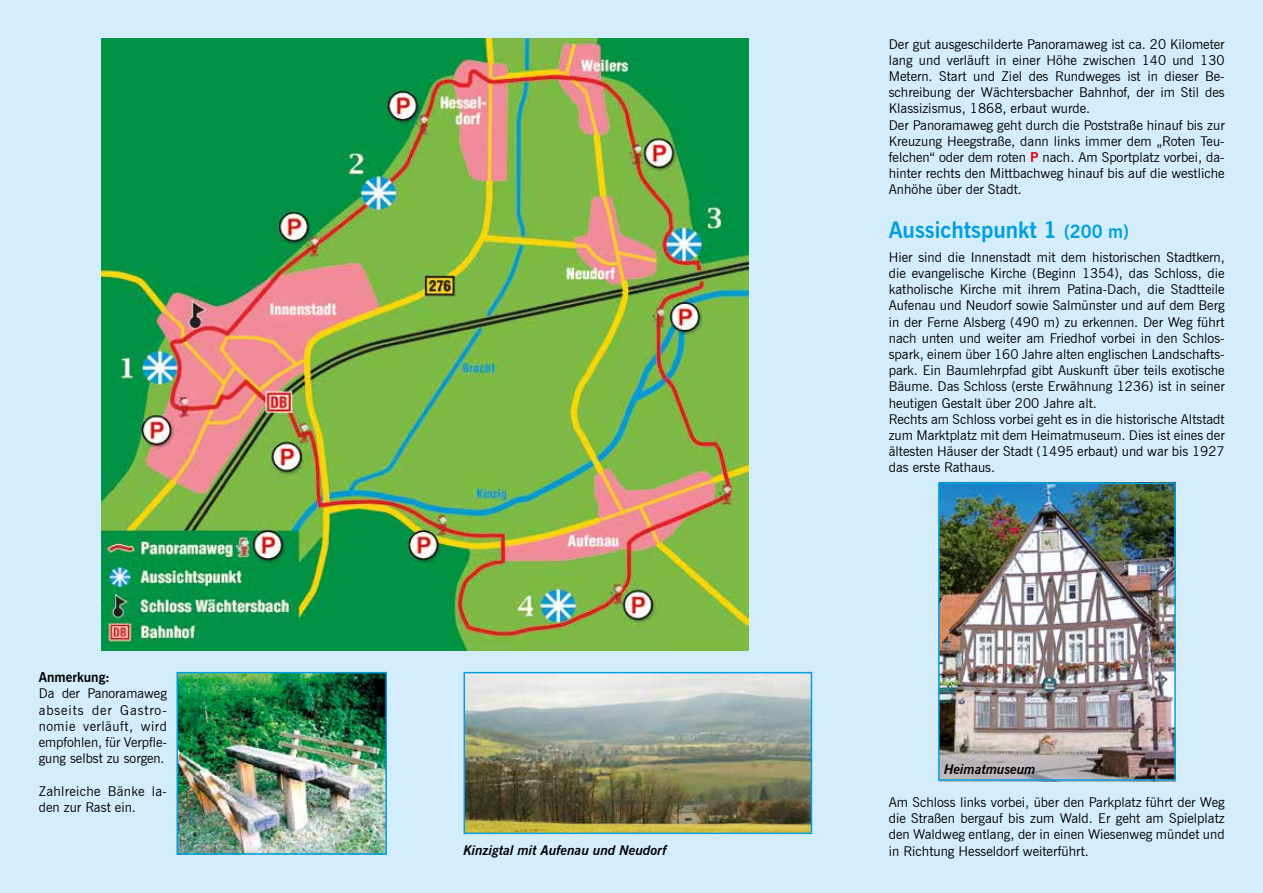
<style>
.page{position:relative;width:1263px;height:893px;background:#d4edfc}
.page>*{position:absolute;margin:0;border:0;box-sizing:border-box;transform-origin:0 0}
.t1{font:700 22.5px "News Gothic BT";color:#009fe3}
.t2{font:13.5px/16.2px "News Gothic BT";color:#000}
.t3{font:italic 700 13.5px "News Gothic BT";color:#000}
.t4{font:13.5px/16.2px "News Gothic BT";letter-spacing:.02em;color:#000}
.t5{font:700 13.5px "News Gothic BT";color:#000}
.s1{font-weight:700;color:#e30613}
.s2{font-size:18px}
</style>
<div class="page">
<img style="left:179px;top:675px;width:205px;height:177px">
<img style="left:941px;top:486px;width:232px;height:292px">
<div style="left:938px;top:483px;width:238px;height:298px;border:2px solid #009fe3"></div>
<img style="left:466px;top:675px;width:343px;height:156px">
<div style="left:463px;top:672px;width:349px;height:162px;border:2px solid #009fe3"></div>
<img style="left:102px;top:38px;width:647px;height:612px">
<div style="left:176px;top:672px;width:211px;height:183px;border:2px solid #009fe3"></div>
<p class="t5" style="left:39px;top:669px;width:73px">Anmerkung:</p>
<p class="t2" style="left:39px;top:685px;width:130px;text-align:justify">Da der Panoramaweg abseits der Gastro&shy;nomie verläuft, wird empfohlen, für Verpfle&shy;gung selbst zu sorgen.</p>
<p class="t4" style="left:39px;top:782px;width:130px">Zahlreiche Bänke la&shy;den zur Rast ein.</p>
<p class="t3" style="left:463px;top:842px;width:205px">Kinzigtal mit Aufenau und Neudorf</p>
<p class="t2" style="left:889px;top:36px;width:337px">Der gut ausgeschilderte Panoramaweg ist ca. 20 Kilometer lang und verläuft in einer Höhe zwischen 140 und 130<br>Metern. Start und Ziel des Rundweges ist in dieser Be&shy;schreibung der Wächtersbacher Bahnhof, der im Stil des Klassizismus, 1868, erbaut wurde.<br>Der Panoramaweg geht durch die Poststraße hinauf bis zur Kreuzung Heegstraße, dann links immer dem „Roten Teu&shy;felchen“ oder dem roten <span class="s1">P</span> nach. Am Sportplatz vorbei, da&shy;hinter rechts den Mittbachweg hinauf bis auf die westliche Anhöhe über der Stadt.</p>
<h1 class="t1" style="left:889px;top:216px;width:242px">Aussichtspunkt 1 <span class="s2">(200 m)</span></h1>
<p class="t2" style="left:889px;top:249px;width:337px">Hier sind die Innenstadt mit dem historischen Stadtkern, die evangelische Kirche (Beginn 1354), das Schloss, die katholische Kirche mit ihrem Patina-Dach, die Stadtteile Aufenau und Neudorf sowie Salmünster und auf dem Berg in der Ferne Alsberg (490 m) zu erkennen. Der Weg führt nach unten und weiter am Friedhof vorbei in den Schlos&shy;spark, einem über 160 Jahre alten englischen Landschafts&shy;park. Ein Baumlehrpfad gibt Auskunft über teils exotische Bäume. Das Schloss (erste Erwähnung 1236) ist in seiner heutigen Gestalt über 200 Jahre alt.<br>Rechts am Schloss vorbei geht es in die historische Altstadt zum Marktplatz mit dem Heimatmuseum. Dies ist eines der ältesten Häuser der Stadt (1495 erbaut) und war bis 1927 das erste Rathaus.</p>
<p class="t3" style="left:944px;top:761px;width:93px">Heimatmuseum</p>
<p class="t2" style="left:889px;top:794px;width:337px;text-align:justify">Am Schloss links vorbei, über den Parkplatz führt der Weg die Straßen bergauf bis zum Wald. Er geht am Spielplatz den Waldweg entlang, der in einen Wiesenweg mündet und in Richtung Hesseldorf weiterführt.</p>
</div>
